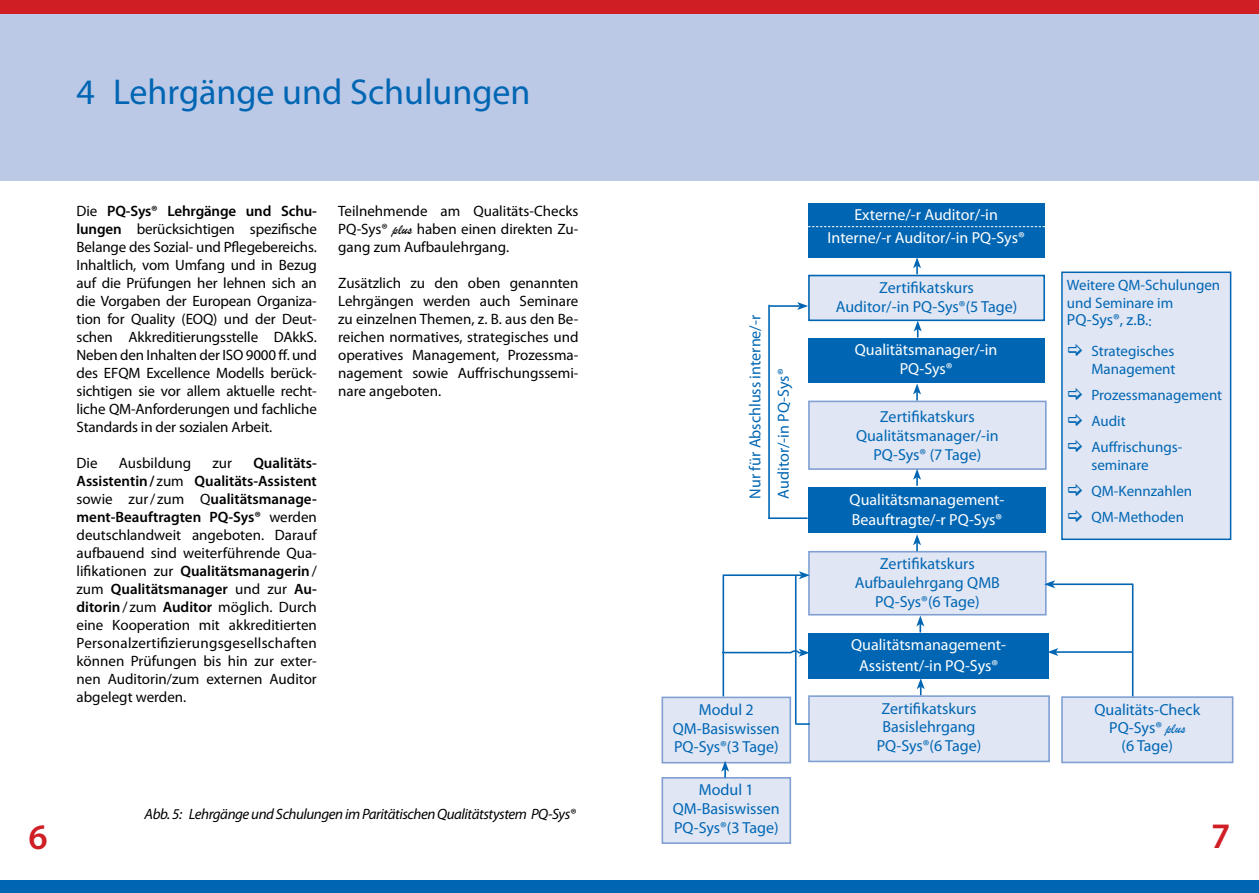
<style>
.page{position:relative;width:1259px;height:893px;background:#fff}
.page>*{position:absolute;margin:0;border:0;box-sizing:border-box;transform-origin:0 0}
.t1{font:36px "Myriad Pro";color:#0066b3}
.t2{font:600 36px "Myriad Pro";color:#cf1f25}
.t3{font:16.05px/18.8px "Myriad Pro";color:#0066b3;text-align:center}
.t4{font:16.05px/20.9px "Myriad Pro";color:#fff;text-align:center}
.t5{font:15px/18px "Myriad Pro";color:#000;text-align:justify}
.t6{font:15px/25.8px "Myriad Pro";color:#0066b3}
.t7{font:italic 15px "Myriad Pro";letter-spacing:-.03em;color:#000}
.s1{font-weight:600}
.s2{font-family:"Brush Script"}
.s3{font-size:15px}
.s4{font-family:"Brush Script";font-size:15px}
</style>
<div class="page">
<div style="left:0;top:0;width:1259px;height:181px;background:#bbc9e7"></div>
<div style="left:0;top:0;width:1259px;height:14px;background:#cf1f25"></div>
<div style="left:0;top:880px;width:1259px;height:13px;background:#0066b3"></div>
<div style="left:809px;top:696px;width:240px;height:65px;background:#e1e6f4"></div>
<div style="left:808px;top:695px;width:242px;height:67px;border:2px solid #80a0d3"></div>
<div style="left:1062px;top:697px;width:170px;height:65px;background:#e1e6f4"></div>
<div style="left:1061px;top:696px;width:172px;height:67px;border:2px solid #80a0d3"></div>
<div style="left:662px;top:697px;width:128px;height:66px;background:#e1e6f4"></div>
<div style="left:661px;top:697px;width:130px;height:66px;border:2px solid #80a0d3"></div>
<div style="left:662px;top:778px;width:128px;height:65px;background:#e1e6f4"></div>
<div style="left:661px;top:777px;width:130px;height:67px;border:2px solid #80a0d3"></div>
<div style="left:809px;top:552px;width:236px;height:63px;background:#e1e6f4"></div>
<div style="left:808px;top:551px;width:238px;height:64px;border:2px solid #80a0d3"></div>
<div style="left:808px;top:488px;width:237px;height:45px;background:#0066b3"></div>
<div style="left:808px;top:633px;width:241px;height:46px;background:#0066b3"></div>
<div style="left:809px;top:401px;width:236px;height:68px;background:#e1e6f4"></div>
<div style="left:808px;top:401px;width:238px;height:69px;border:2px solid #80a0d3"></div>
<div style="left:808px;top:338px;width:236px;height:45px;background:#0066b3"></div>
<div style="left:809px;top:276px;width:235px;height:44px;background:#e1e6f4"></div>
<div style="left:808px;top:275px;width:237px;height:46px;border:2px solid #0066b3"></div>
<div style="left:808px;top:203px;width:236px;height:54px;background:#0066b3"></div>
<svg style="left:808px;top:226px;width:237px;height:1px"></svg>
<svg style="left:913px;top:257px;width:8px;height:17px"></svg>
<svg style="left:917px;top:679px;width:7px;height:16px"></svg>
<svg style="left:795px;top:723px;width:15px;height:2px"></svg>
<svg style="left:913px;top:534px;width:8px;height:17px"></svg>
<svg style="left:913px;top:469px;width:8px;height:17px"></svg>
<svg style="left:916px;top:615px;width:8px;height:17px"></svg>
<svg style="left:913px;top:383px;width:8px;height:17px"></svg>
<svg style="left:913px;top:321px;width:8px;height:17px"></svg>
<hr style="left:1132px;top:584px;width:1px;height:112px;background:#0066b3">
<hr style="left:1052px;top:583px;width:80px;height:2px;background:#0066b3">
<svg style="left:1044px;top:580px;width:11px;height:8px"></svg>
<hr style="left:1055px;top:651px;width:77px;height:2px;background:#0066b3">
<svg style="left:1049px;top:648px;width:9px;height:8px"></svg>
<hr style="left:768px;top:305px;width:2px;height:214px;background:#0066b3">
<hr style="left:722px;top:574px;width:79px;height:2px;background:#0066b3">
<svg style="left:799px;top:571px;width:11px;height:8px"></svg>
<hr style="left:770px;top:305px;width:30px;height:2px;background:#0066b3">
<svg style="left:797px;top:302px;width:11px;height:8px"></svg>
<svg style="left:724px;top:649px;width:84px;height:8px"></svg>
<hr style="left:768px;top:517px;width:39px;height:2px;background:#0066b3">
<div style="left:1062px;top:272px;width:168px;height:267px;background:#e1e6f4"></div>
<div style="left:1061px;top:272px;width:170px;height:268px;border:2px solid #0066b3"></div>
<svg style="left:721px;top:761px;width:8px;height:17px"></svg>
<hr style="left:722px;top:576px;width:2px;height:120px;background:#0066b3">
<hr style="left:795px;top:576px;width:1px;height:148px;background:#0066b3">
<h1 class="t1" style="left:77px;top:69px;width:455px">4 Lehrgänge und Schulungen</h1>
<p class="t5" style="left:77px;top:202px;width:242px">Die <span class="s1">PQ-Sys® Lehrgänge und Schu&shy;lungen</span> berücksichtigen spezifische Belange des Sozial- und Pflegebereichs.<br>Inhaltlich, vom Umfang und in Bezug auf die Prüfungen her lehnen sich an die Vorgaben der European Organiza&shy;tion for Quality (EOQ) und der Deut&shy;schen Akkreditierungsstelle DAkkS.<br>Neben den Inhalten der ISO 9000 ff. und des EFQM Excellence Modells berück&shy;sichtigen sie vor allem aktuelle recht&shy;liche QM-Anforderungen und fachliche Standards in der sozialen Arbeit.</p>
<p class="t5" style="left:77px;top:454px;width:23px">Die</p>
<p class="t5" style="left:119px;top:454px;width:74px">Ausbildung</p>
<p class="t5" style="left:212px;top:454px;width:21px">zur</p>
<p class="t5" style="left:338px;top:202px;width:242px">Teilnehmende am Qualitäts-Checks PQ-Sys® <span class="s2">plus</span> haben einen direkten Zu&shy;gang zum Aufbaulehrgang.</p>
<p class="t5" style="left:338px;top:274px;width:242px">Zusätzlich zu den oben genannten Lehrgängen werden auch Seminare zu einzelnen Themen, z. B. aus den Be&shy;reichen normatives, strategisches und operatives Management, Prozessma&shy;nagement sowie Auffrischungssemi&shy;nare angeboten.</p>
<p class="t4" style="left:827px;top:202px;width:199px;line-height:23.5px">Externe/-r Auditor/-in<br>Interne/-r Auditor/-in PQ-Sys®</p>
<p class="t6" style="left:1067px;top:276px;width:155px;line-height:18px">Weitere QM-Schulungen und Seminare im</p>
<p class="t3" style="left:1067px;top:310px;width:86px">PQ-Sys®, z.B.<span class="s3">:</span></p>
<p class="t6" style="left:1091px;top:342px;width:86px;line-height:18px">Strategisches<br>Management</p>
<p class="t6" style="left:1091px;top:382px;width:132px">Prozessmanagement<br>Audit<br>Auffrischungs-</p>
<p class="t6" style="left:1091px;top:452px;width:102px">seminare<br>QM-Kennzahlen<br>QM-Methoden</p>
<p class="t3" style="left:836px;top:278px;width:183px">Zertifikatskurs<br>Auditor/-in PQ-Sys®(5 Tage)</p>
<p class="t3" style="left:741px;top:499px;width:185px;line-height:28.3px;text-align:left;rotate:-90deg">Nur für Abschluss interne/-r<br>Auditor/-in PQ-Sys®</p>
<p class="t4" style="left:855px;top:340px;width:144px;line-height:18.6px">Qualitätsmanager/-in<br>PQ-Sys®</p>
<p class="t3" style="left:856px;top:406px;width:144px;line-height:19.2px">Zertifikatskurs<br>Qualitätsmanager/-in<br>PQ-Sys® (7 Tage)</p>
<p class="t5" style="left:77px;top:454px;width:242px;text-indent:177px"><span class="s1">Qualitäts-Assistentin/</span> zum <span class="s1">Qualitäts-Assistent </span>sowie zur/ zum Q<span class="s1">ualitätsmanage&shy;ment-Beauftragten PQ-Sys®</span> werden deutschlandweit angeboten. Darauf aufbauend sind weiterführende Qua&shy;lifikationen zur <span class="s1">Qualitätsmanagerin</span>/ zum <span class="s1">Qualitätsmanager</span> und zur <span class="s1">Au&shy;ditorin</span>/ zum <span class="s1">Auditor</span> möglich. Durch eine Kooperation mit akkreditierten Personalzertifizierungsgesellschaften können Prüfungen bis hin zur exter&shy;nen Auditorin/zum externen Auditor abgelegt werden.</p>
<p class="t4" style="left:849px;top:488px;width:156px;text-align:left">Qualitätsmanagement-<br>Beauftragte/-r PQ-Sys®</p>
<p class="t3" style="left:855px;top:554px;width:147px">Zertifikatskurs<br>Aufbaulehrgang QMB<br>PQ-Sys®(6 Tage)</p>
<p class="t4" style="left:851px;top:634px;width:156px">Qualitätsmanagement-<br>Assistent/-in PQ-Sys®</p>
<p class="t3" style="left:876px;top:699px;width:106px">Zertifikatskurs<br>Basislehrgang<br>PQ-Sys®(6 Tage)</p>
<p class="t3" style="left:1094px;top:700px;width:107px;line-height:18.3px">Qualitäts-Check<br>PQ-Sys® <span class="s4">plus<br></span>(6 Tage)</p>
<p class="t3" style="left:673px;top:700px;width:108px">Modul 2<br>QM-Basiswissen<br>PQ-Sys®(3 Tage)</p>
<p class="t3" style="left:673px;top:780px;width:108px">Modul 1<br>QM-Basiswissen<br>PQ-Sys®(3 Tage)</p>
<p class="t7" style="left:145px;top:805px;width:433px">Abb. 5: Lehrgänge und Schulungen im Paritätischen Qualitätstystem PQ-Sys®</p>
<h1 class="t2" style="left:29px;top:814px;width:21px">6</h1>
<h1 class="t2" style="left:1211px;top:813px;width:21px">7</h1>
</div>
